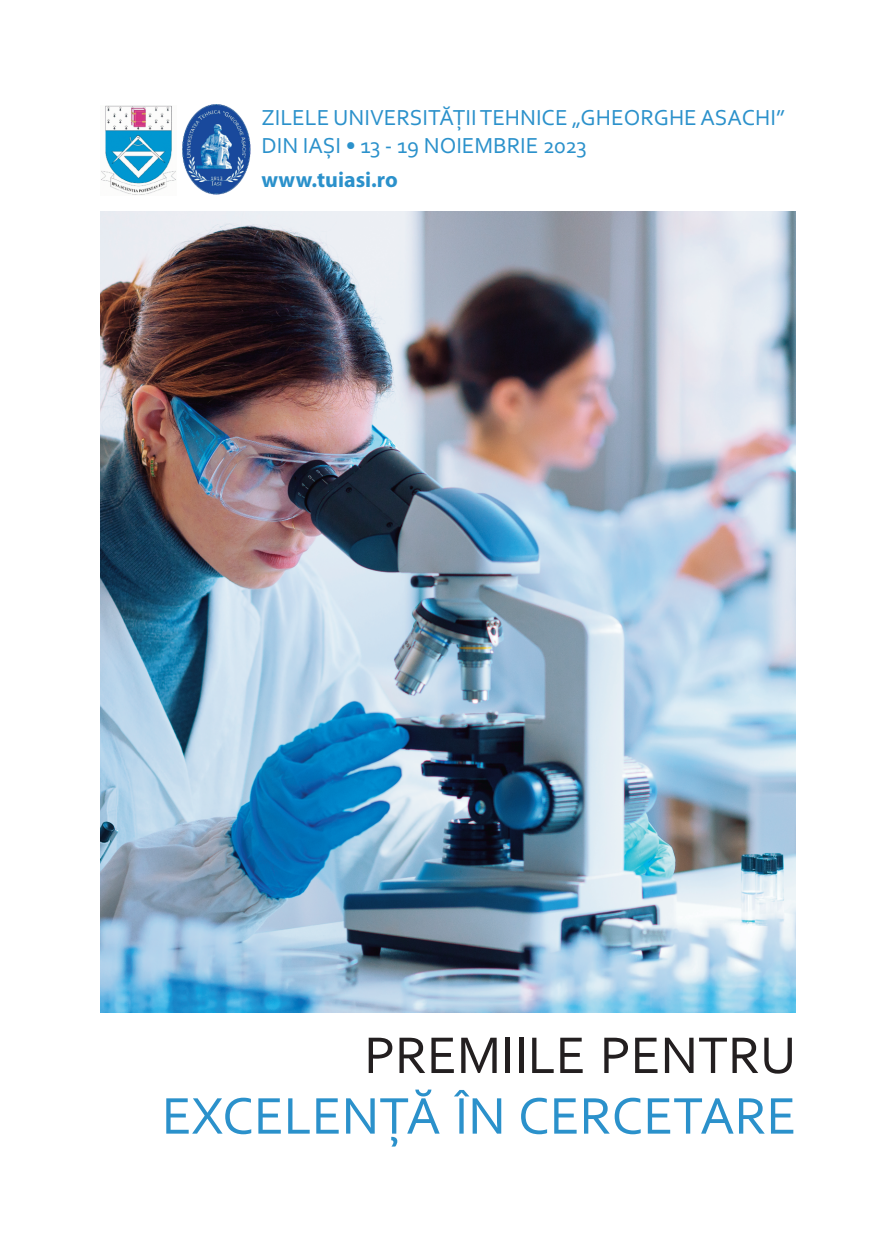
<style>
.page{position:relative;width:896px;height:1248px;background:#fff}
.page>*{position:absolute;margin:0;border:0;box-sizing:border-box;transform-origin:0 0}
.t1{font:54px "Corbel";color:#2b91cb}
.t2{font:54px "Corbel";color:#231f20}
.t3{font:22.8px/27.4px "Corbel";color:#2b91cb}
.t4{font:700 22px "Myriad Pro";color:#2b91cb}
</style>
<div class="page">
<img style="left:101px;top:105px;width:75px;height:90px">
<img style="left:183px;top:104px;width:68px;height:91px">
<img style="left:100px;top:212px;width:695px;height:800px">
<p class="t3" style="left:261px;top:104px;width:525px">ZILELE UNIVERSITĂȚIITEHNICE „GHEORGHE ASACHI”<br>DIN IAȘI • 13 - 19 NOIEMBRIE 2023</p>
<p class="t4" style="left:261px;top:171px;width:138px">www.tuiasi.ro</p>
<h1 class="t2" style="left:364px;top:1022px;width:433px">PREMIILE PENTRU</h1>
<h1 class="t1" style="left:162px;top:1083px;width:636px">EXCELENȚĂ ÎN CERCETARE</h1>
</div>
